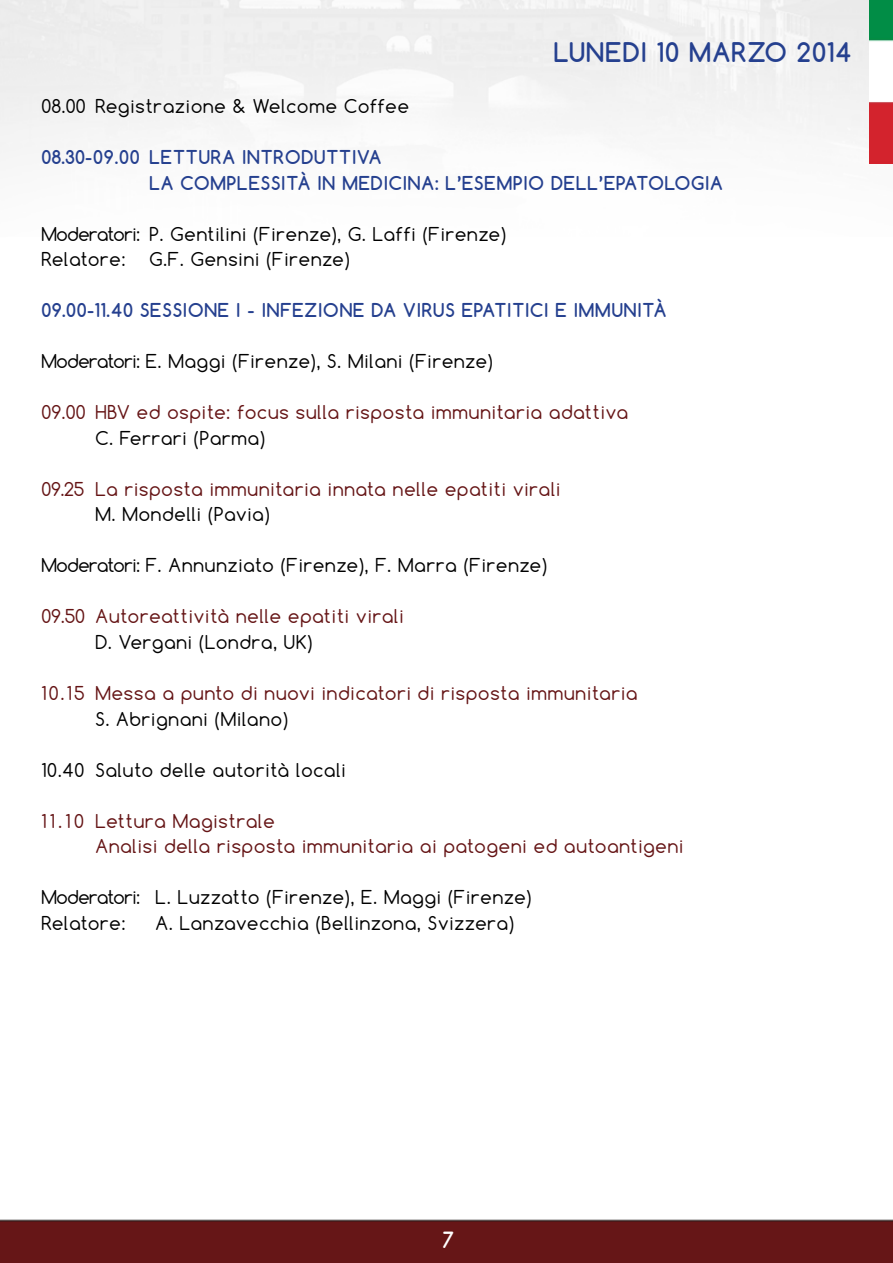
<style>
.page{position:relative;width:893px;height:1263px;background:#fff}
.page>*{position:absolute;margin:0;border:0;box-sizing:border-box;transform-origin:0 0}
.t1{font:700 25.5px "Comfortaa";letter-spacing:.05em;color:#25408f}
.t2{font:700 21px "Comfortaa";color:#fff}
.t3{font:18px/25.5px "Comfortaa";letter-spacing:.05em;color:#000}
.t4{font:18px/25.5px "Comfortaa";letter-spacing:.05em;color:#651415}
.t5{font:700 18px/25.5px "Comfortaa";letter-spacing:.05em;color:#25408f}
</style>
<div class="page">
<img style="left:0;top:0;width:893px;height:1263px">
<img style="left:870px;top:0;width:23px;height:163px">
<h1 class="t1" style="left:554px;top:37px;width:299px">LUNEDI 10 MARZO 2014</h1>
<p class="t3" style="left:41px;top:94px;width:369px">08.00 Registrazione &amp; Welcome Coffee</p>
<p class="t5" style="left:149px;top:145px;width:575px;text-indent:-108px">08.30-09.00 LETTURA INTRODUTTIVA<br>LA COMPLESSITÀ IN MEDICINA: L’ESEMPIO DELL’EPATOLOGIA</p>
<p class="t3" style="left:41px;top:221px;width:466px">Moderatori: P. Gentilini (Firenze), G. Laffi (Firenze)<br>Relatore:</p>
<p class="t3" style="left:149px;top:247px;width:202px">G.F. Gensini (Firenze)</p>
<p class="t5" style="left:41px;top:298px;width:627px">09.00-11.40 SESSIONE I - INFEZIONE DA VIRUS EPATITICI E IMMUNITÀ</p>
<p class="t3" style="left:41px;top:349px;width:453px">Moderatori: E. Maggi (Firenze), S. Milani (Firenze)</p>
<p class="t4" style="left:41px;top:400px;width:588px">09.00 HBV ed ospite: focus sulla risposta immunitaria adattiva</p>
<p class="t3" style="left:95px;top:425px;width:171px">C. Ferrari (Parma)</p>
<p class="t4" style="left:41px;top:476px;width:520px">09.25 La risposta immunitaria innata nelle epatiti virali</p>
<p class="t3" style="left:95px;top:502px;width:176px">M. Mondelli (Pavia)</p>
<p class="t3" style="left:41px;top:553px;width:507px">Moderatori: F. Annunziato (Firenze), F. Marra (Firenze)</p>
<p class="t4" style="left:41px;top:604px;width:364px">09.50 Autoreattività nelle epatiti virali</p>
<p class="t3" style="left:95px;top:629px;width:218px">D. Vergani (Londra, UK)</p>
<p class="t4" style="left:41px;top:680px;width:597px">10.15 Messa a punto di nuovi indicatori di risposta immunitaria</p>
<p class="t3" style="left:95px;top:706px;width:194px">S. Abrignani (Milano)</p>
<p class="t3" style="left:41px;top:757px;width:306px">10.40 Saluto delle autorità locali</p>
<p class="t4" style="left:95px;top:808px;width:589px;text-indent:-54px">1 1 . 1 0 Lettura Magistrale<br>Analisi della risposta immunitaria ai patogeni ed autoantigeni</p>
<p class="t3" style="left:41px;top:884px;width:491px">Moderatori: L. Luzzatto (Firenze), E. Maggi (Firenze)<br>Relatore:</p>
<p class="t3" style="left:156px;top:910px;width:360px">A. Lanzavecchia (Bellinzona, Svizzera)</p>
<p class="t2" style="left:442px;top:1226px;width:13px">7</p>
</div>
